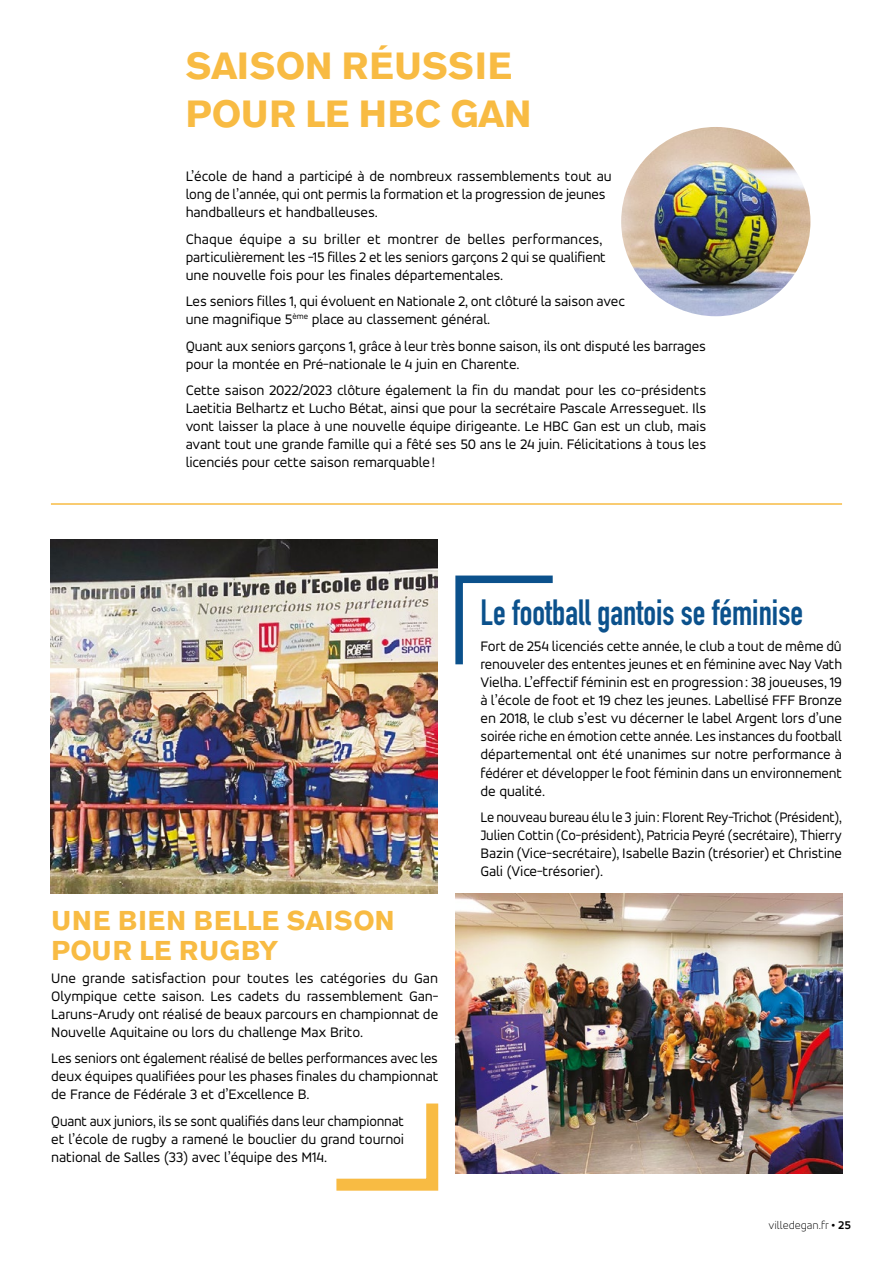
<style>
.page{position:relative;width:893px;height:1263px;background:#fff}
.page>*{position:absolute;margin:0;border:0;box-sizing:border-box;transform-origin:0 0}
.t1{font:700 37.5px/47.7px "Akzidenz Grotesk Pro";letter-spacing:.005em;color:#f8bb43}
.t2{font:700 36px "DIN Condensed";color:#0b518c;scale:.95 1}
.t3{font:700 27px/30px "Akzidenz Grotesk Pro";letter-spacing:.03em;color:#f8bb43}
.t4{font:15px/18px "Accord Alternate";letter-spacing:-.01em;color:#000}
.t5{font:15px/18px "Accord Alternate";letter-spacing:-.01em;color:#000;text-align:justify;scale:.95 1}
.t6{font:15px/18px "Accord Alternate";letter-spacing:-.01em;color:#000;text-align:justify;scale:.96 1}
.t7{font:200 12px "Accord Alternate";color:#000}
.s1{font-weight:700}
</style>
<div class="page">
<hr style="left:51px;top:503px;width:791px;height:2px;background:#f8bb43">
<svg style="left:336px;top:1103px;width:103px;height:88px"></svg>
<img style="left:455px;top:893px;width:387px;height:281px">
<img style="left:621px;top:127px;width:189px;height:189px;border-radius:95px">
<img style="left:51px;top:540px;width:387px;height:353px">
<svg style="left:455px;top:575px;width:98px;height:90px"></svg>
<h1 class="t1" style="left:186px;top:42px;width:347px">SAISON RÉUSSIE<br>POUR LE HBC GAN</h1>
<p class="t4" style="left:186px;top:167px;width:428px">L’école de hand a participé à de nombreux rassemblements tout au long de l’année, qui ont permis la formation et la progression de jeunes handballeurs et handballeuses.</p>
<p class="t4" style="left:186px;top:229px;width:422px">Chaque équipe a su briller et montrer de belles performances, particulièrement les -15 filles 2 et les seniors garçons 2 qui se qualifient une nouvelle fois pour les finales départementales.</p>
<p class="t4" style="left:186px;top:292px;width:441px">Les seniors filles 1, qui évoluent en Nationale 2, ont clôturé la saison avec une magnifique 5<sup>ème</sup> place au classement général.</p>
<p class="t4" style="left:186px;top:336px;width:522px">Quant aux seniors garçons 1, grâce à leur très bonne saison, ils ont disputé les barrages pour la montée en Pré-nationale le 4 juin en Charente.</p>
<p class="t4" style="left:186px;top:381px;width:522px;text-align:justify">Cette saison 2022/2023 clôture également la fin du mandat pour les co-présidents Laetitia Belhartz et Lucho Bétat, ainsi que pour la secrétaire Pascale Arresseguet. Ils vont laisser la place à une nouvelle équipe dirigeante. Le HBC Gan est un club, mais avant tout une grande famille qui a fêté ses 50 ans le 24 juin. Félicitations à tous les licenciés pour cette saison remarquable!</p>
<h3 class="t3" style="left:51px;top:905px;width:345px">UNE BIEN BELLE SAISON<br>POUR LE RUGBY</h3>
<p class="t4" style="left:51px;top:968px;width:389px;text-align:justify">Une grande satisfaction pour toutes les catégories du Gan Olympique cette saison. Les cadets du rassemblement Gan-Laruns-Arudy ont réalisé de beaux parcours en championnat de Nouvelle Aquitaine ou lors du challenge Max Brito.</p>
<p class="t4" style="left:51px;top:1049px;width:389px;text-align:justify">Les seniors ont également réalisé de belles performances avec les deux équipes qualifiées pour les phases finales du championnat de France de Fédérale 3 et d’Excellence B.</p>
<p class="t6" style="left:51px;top:1111px;width:369px">Quant aux juniors, ils se sont qualifiés dans leur championnat et l’école de rugby a ramené le bouclier du grand tournoi national de Salles (33) avec l’équipe des M14.</p>
<h2 class="t2" style="left:480px;top:588px;width:341px">Le football gantois se féminise</h2>
<p class="t4" style="left:480px;top:637px;width:363px;text-align:justify">Fort de 254 licenciés cette année, le club a tout de même dû renouveler des ententes jeunes et en féminine avec Nay Vath Vielha. L’effectif féminin est en progression: 38 joueuses, 19 à l’école de foot et 19 chez les jeunes. Labellisé FFF Bronze en 2018, le club s’est vu décerner le label Argent lors d’une soirée riche en émotion cette année. Les instances du football départemental ont été unanimes sur notre performance à fédérer et développer le foot féminin dans un environnement de qualité.</p>
<p class="t5" style="left:480px;top:808px;width:382px">Le nouveau bureau élu le 3 juin: Florent Rey-Trichot (Président), Julien Cottin (Co-président), Patricia Peyré (secrétaire), Thierry Bazin (Vice-secrétaire), Isabelle Bazin (trésorier) et Christine Gali (Vice-trésorier).</p>
<p class="t7" style="left:768px;top:1218px;width:84px">villedegan.fr <span class="s1">• 25</span></p>
</div>
